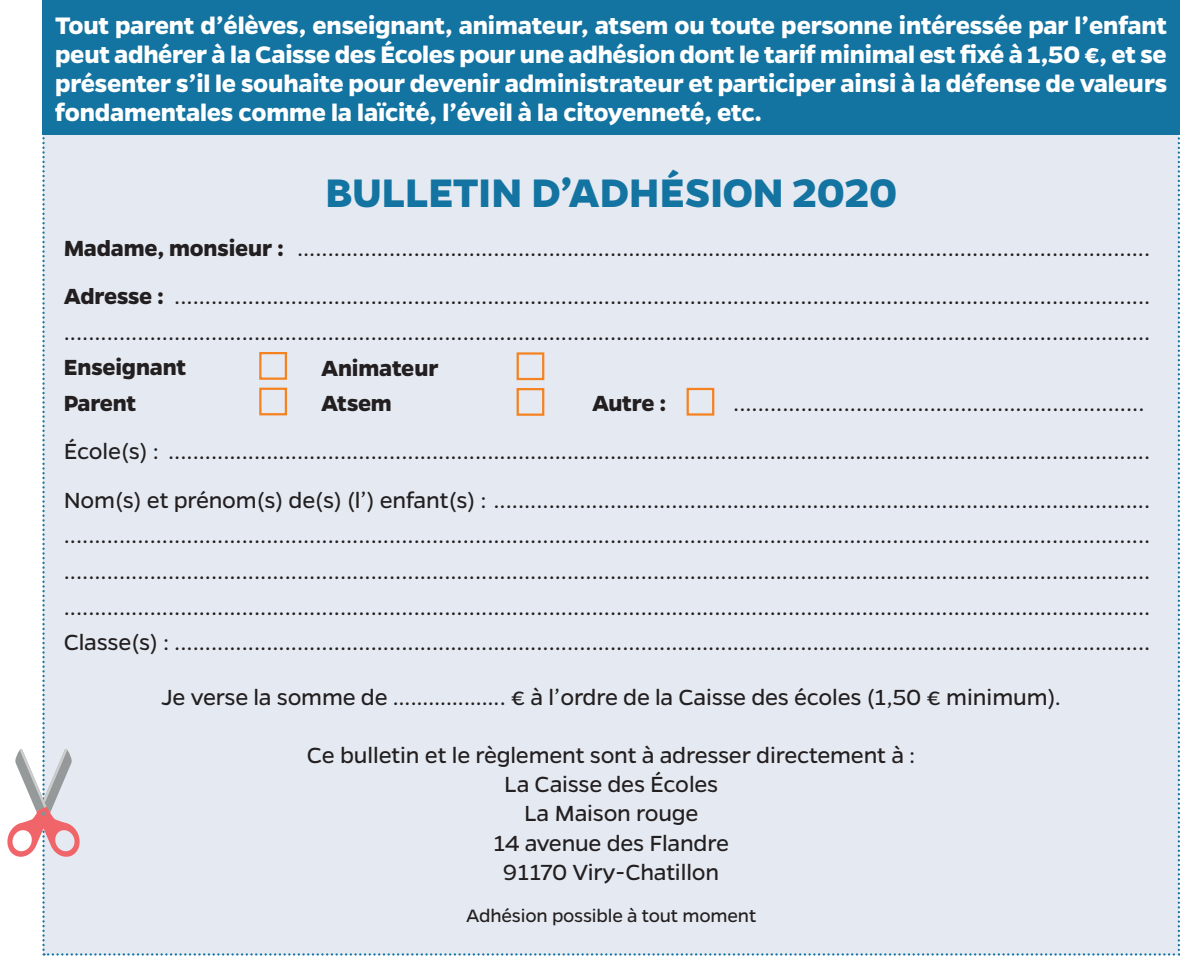
<style>
.page{position:relative;width:1180px;height:957px;background:#fff}
.page>*{position:absolute;margin:0;border:0;box-sizing:border-box;transform-origin:0 0}
.t1{font:700 45px "Gentona";letter-spacing:-.005em;color:#1373a1}
.t2{font:700 27px/29.2px "Gentona";letter-spacing:-.01em;color:#fff;text-align:justify}
.t3{font:24.75px/29.2px "Gentona";letter-spacing:-.01em;color:#231f20}
.t4{font:700 24.75px/35.6px "Gentona";letter-spacing:-.01em;color:#231f20}
.t5{font:20.25px "Gentona";letter-spacing:-.01em;color:#231f20}
.s1{font-weight:700}
</style>
<div class="page">
<div style="left:7px;top:135px;width:1173px;height:820px;background:#e5eaf2"></div>
<div style="left:42px;top:0;width:1138px;height:135px;background:#1373a1"></div>
<div style="left:517px;top:352px;width:27px;height:28px;border:2px solid #f58220"></div>
<div style="left:517px;top:388px;width:27px;height:28px;border:2px solid #f58220"></div>
<div style="left:687px;top:388px;width:27px;height:27px;border:2px solid #f58220"></div>
<p class="t2" style="left:55px;top:10px;width:1114px">Tout parent d’élèves, enseignant, animateur, atsem ou toute personne intéressée par l’enfant peut adhérer à la Caisse des Écoles pour une adhésion dont le tarif minimal est fixé à 1,50 €, et se présenter s’il le souhaite pour devenir administrateur et participer ainsi à la défense de valeurs fondamentales comme la laïcité, l’éveil à la citoyenneté, etc.</p>
<h1 class="t1" style="left:325px;top:167px;width:573px">BULLETIN D’ADHÉSION 2020</h1>
<p class="t3" style="left:64px;top:223px;width:1088px;line-height:48.4px"><span class="s1">Madame, monsieur :</span> ...........................................................................................................................................<br><span class="s1">Adresse :</span> ...............................................................................................................................................................</p>
<p class="t3" style="left:64px;top:317px;width:1088px">.................................................................................................................................................................................</p>
<p class="t4" style="left:64px;top:349px;width:124px">Enseignant<br>Parent</p>
<p class="t3" style="left:64px;top:427px;width:1088px;line-height:48.4px">École(s) : ................................................................................................................................................................<br>Nom(s) et prénom(s) de(s) (l’) enfant(s) : ...........................................................................................................</p>
<p class="t3" style="left:64px;top:518px;width:1088px;line-height:35.6px;text-align:justify">................................................................................................................................................................................. ................................................................................................................................................................................. .................................................................................................................................................................................<br>Classe(s) : ...............................................................................................................................................................</p>
<p class="t3" style="left:161px;top:682px;width:901px">Je verse la somme de ………………. € à l’ordre de la Caisse des écoles (1,50 € minimum).</p>
<p class="t3" style="left:307px;top:740px;width:610px;text-align:center">Ce bulletin et le règlement sont à adresser directement à :<br>La Caisse des Écoles<br>La Maison rouge<br>14 avenue des Flandre<br>91170 Viry-Chatillon</p>
<p class="t5" style="left:466px;top:904px;width:292px">Adhésion possible à tout moment</p>
<p class="t4" style="left:321px;top:350px;width:119px">Animateur<br>Atsem</p>
<p class="t4" style="left:592px;top:385px;width:76px">Autre :</p>
<p class="t3" style="left:733px;top:389px;width:413px">...................................................................</p>
</div>
